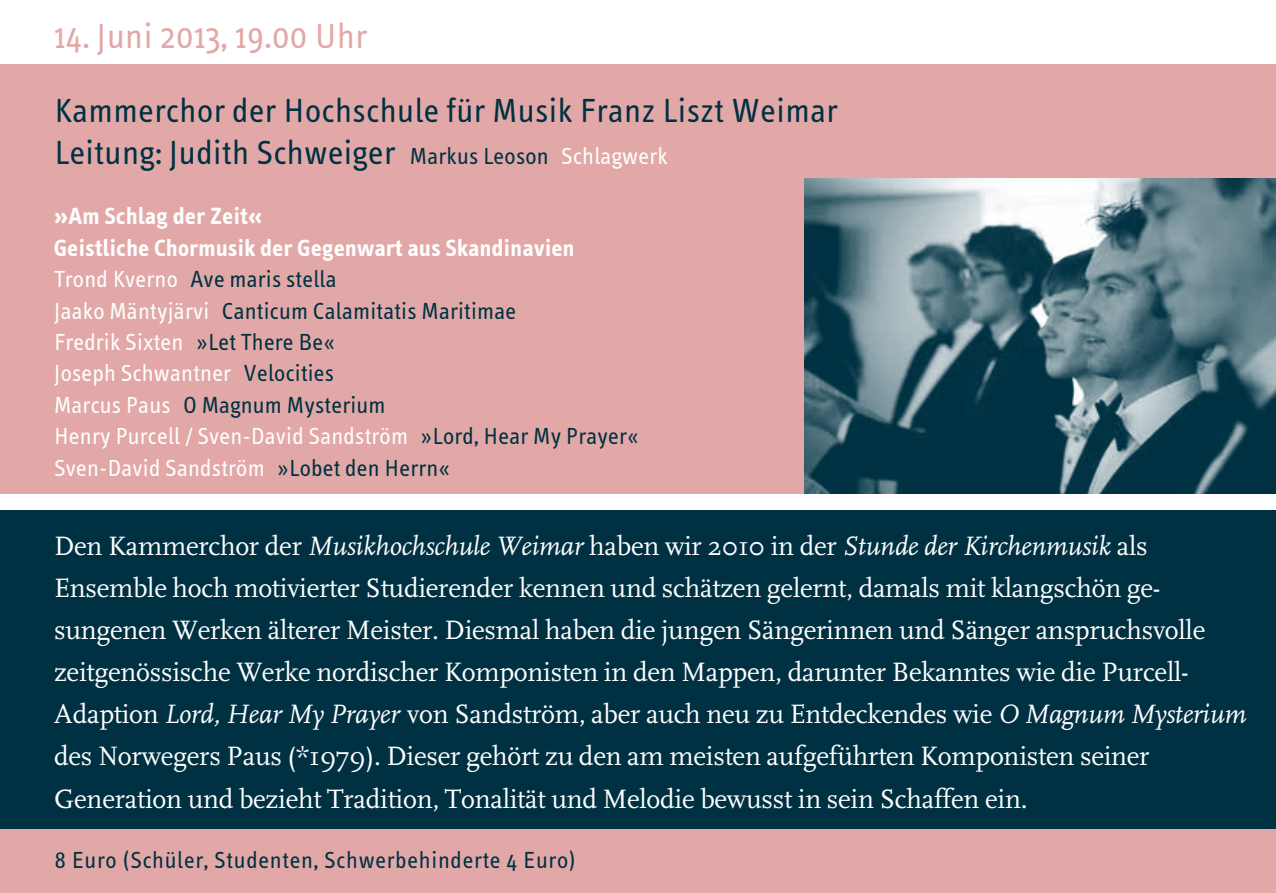
<style>
.page{position:relative;width:1276px;height:893px;background:#fff}
.page>*{position:absolute;margin:0;border:0;box-sizing:border-box;transform-origin:0 0}
.t1{font:36px "Info Text";letter-spacing:.015em;color:#e1a8a7}
.t2{font:34.5px/42px "Info Text";letter-spacing:.015em;color:#003142}
.t3{font:27.6px/42px "Scala";letter-spacing:-.01em;color:#fff}
.t4{font:24px/31.5px "Info Text";letter-spacing:.01em;color:#fff}
.t5{font:24px "Info Text";letter-spacing:.03em;color:#003142}
.s1{font-size:24px}
.s2{font-size:24px;color:#fff}
.s3{font-weight:700}
.s4{color:#003142}
.s5{font-style:italic}
</style>
<div class="page">
<div style="left:0;top:510px;width:1276px;height:319px;background:#003142"></div>
<div style="left:0;top:64px;width:1276px;height:429px;background:#e1a8a7"></div>
<div style="left:0;top:829px;width:1276px;height:64px;background:#e1a8a7"></div>
<img style="left:805px;top:179px;width:471px;height:314px">
<h1 class="t1" style="left:54px;top:16px;width:315px">14. Juni 2013, 19.00 Uhr</h1>
<p class="t2" style="left:54px;top:90px;width:784px">Kammerchor der Hochschule für Musik Franz Liszt Weimar<br>Leitung: Judith Schweiger <span class="s1">Markus Leoson</span> <span class="s2">Schlagwerk</span></p>
<p class="t4" style="left:54px;top:201px;width:586px"><span class="s3">»Am Schlag der Zeit«<br>Geistliche Chormusik der Gegenwart aus Skandinavien<br></span>Trond Kverno <span class="s4">Ave maris stella<br></span>Jaako Mäntyjärvi <span class="s4">Canticum Calamitatis Maritimae<br></span>Fredrik Sixten <span class="s4">»Let There Be«<br></span>Joseph Schwantner <span class="s4">Velocities<br></span>Marcus Paus <span class="s4">O Magnum Mysterium<br></span>Henry Purcell / Sven-David Sandström <span class="s4">»Lord, Hear My Prayer« </span>Sven-David Sandström <span class="s4">»Lobet den Herrn«</span></p>
<p class="t3" style="left:54px;top:526px;width:1193px">Den Kammerchor der <span class="s5">Musikhochschule Weimar</span> haben wir 2010 in der <span class="s5">Stunde der Kirchenmusik</span> als Ensemble hoch motivierter Studierender kennen und schätzen gelernt, damals mit klangschön ge-- sungenen Werken älterer Meister. Diesmal haben die jungen Sängerinnen und Sänger anspruchsvolle zeitgenössische Werke nordischer Komponisten in den Mappen, darunter Bekanntes wie die Purcell-Adaption <span class="s5">Lord, Hear My Prayer</span> von Sandström, aber auch neu zu Entdeckendes wie <span class="s5">O Magnum Mysterium </span>des Norwegers Paus (*1979). Dieser gehört zu den am meisten aufgeführten Komponisten seiner Generation und bezieht Tradition, Tonalität und Melodie bewusst in sein Schaffen ein.</p>
<p class="t5" style="left:54px;top:847px;width:523px">8 Euro (Schüler, Studenten, Schwerbehinderte 4 Euro)</p>
</div>
